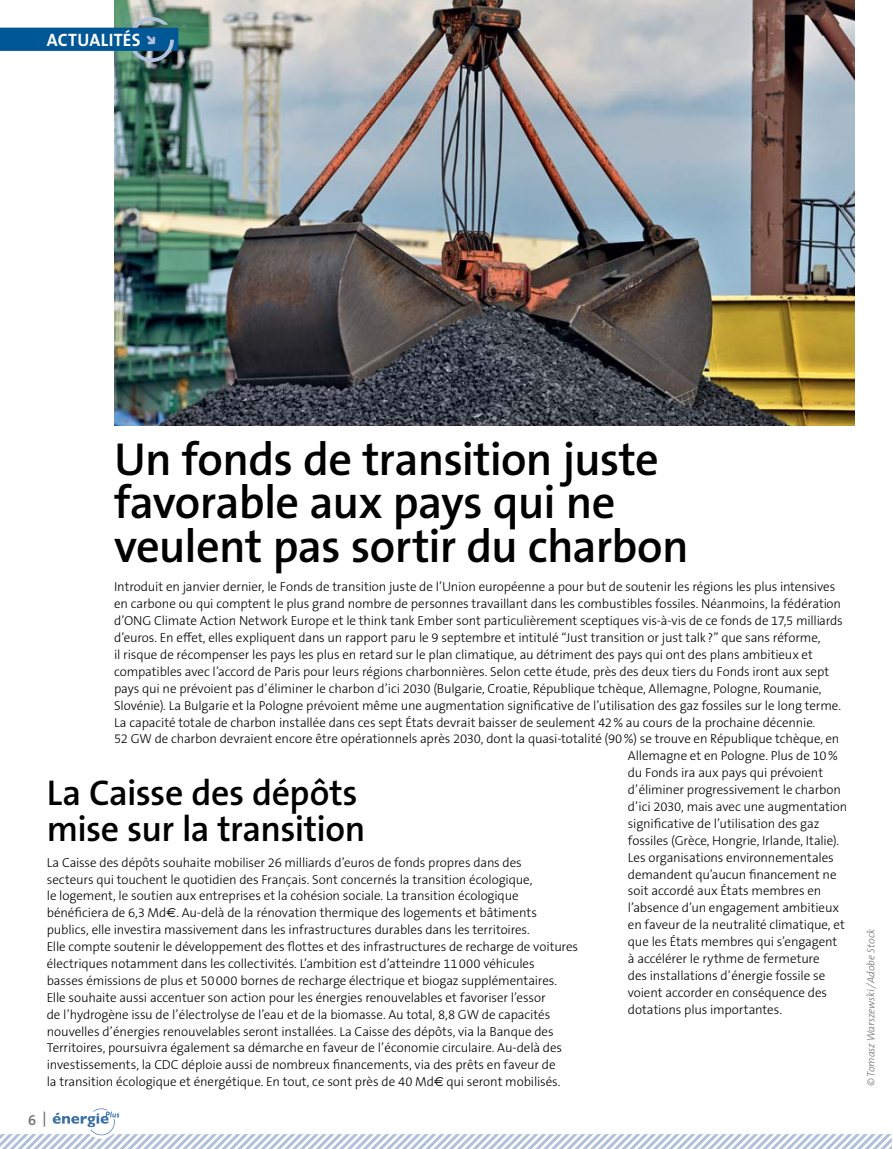
<style>
.page{position:relative;width:893px;height:1149px;background:#fff}
.page>*{position:absolute;margin:0;border:0;box-sizing:border-box;transform-origin:0 0}
.t1{font:600 46.5px/43.5px "The Sans B W6";letter-spacing:-.015em;color:#000}
.t2{font:600 36px/36px "The Sans B W6";letter-spacing:-.015em;color:#000}
.t3{font:18px "The Sans Bold Caps";letter-spacing:.02em;color:#fff}
.t4{font:600 15px "The Sans B W6";color:#6d6f71}
.t5{font:300 13.05px/16.8px "The Sans B W3";letter-spacing:-.005em;color:#000}
.t6{font:italic 300 10.5px "The Mix B W3";color:#6d6f71}
.s1{font-family:"Euro Sans";font-weight:400}
</style>
<div class="page">
<img style="left:114px;top:1px;width:741px;height:424px">
<div style="left:1px;top:28px;width:177px;height:23px;background:#005795"></div>
<svg style="left:1px;top:1108px;width:891px;height:40px"></svg>
<svg style="left:132px;top:17px;width:42px;height:45px"></svg>
<h3 class="t3" style="left:47px;top:34px;width:95px">ACTUALITÉS</h3>
<h1 class="t1" style="left:114px;top:441px;width:576px">Un fonds de transition juste favorable aux pays qui ne veulent pas sortir du charbon</h1>
<p class="t5" style="left:114px;top:579px;width:723px">Introduit en janvier dernier, le Fonds de transition juste de l’Union européenne a pour but de soutenir les régions les plus intensives</p>
<p class="t5" style="left:114px;top:596px;width:728px">en carbone ou qui comptent le plus grand nombre de personnes travaillant dans les combustibles fossiles. Néanmoins, la fédération</p>
<p class="t5" style="left:114px;top:613px;width:730px">d’ONG Climate Action Network Europe et le think tank Ember sont particulièrement sceptiques vis-à-vis de ce fonds de 17,5 milliards</p>
<p class="t5" style="left:114px;top:630px;width:708px">d’euros. En effet, elles expliquent dans un rapport paru le 9 septembre et intitulé “Just transition or just talk ?” que sans réforme,</p>
<p class="t5" style="left:114px;top:647px;width:700px">il risque de récompenser les pays les plus en retard sur le plan climatique, au détriment des pays qui ont des plans ambitieux et</p>
<p class="t5" style="left:114px;top:664px;width:717px">compatibles avec l’accord de Paris pour leurs régions charbonnières. Selon cette étude, près des deux tiers du Fonds iront aux sept</p>
<p class="t5" style="left:114px;top:681px;width:709px">pays qui ne prévoient pas d’éliminer le charbon d’ici 2030 (Bulgarie, Croatie, République tchèque, Allemagne, Pologne, Roumanie,</p>
<p class="t5" style="left:114px;top:698px;width:728px">Slovénie). La Bulgarie et la Pologne prévoient même une augmentation significative de l’utilisation des gaz fossiles sur le long terme.</p>
<p class="t5" style="left:114px;top:714px;width:703px">La capacité totale de charbon installée dans ces sept États devrait baisser de seulement 42 % au cours de la prochaine décennie.</p>
<p class="t5" style="left:114px;top:731px;width:727px">52 GW de charbon devraient encore être opérationnels après 2030, dont la quasi-totalité (90 %) se trouve en République tchèque, en</p>
<p class="t5" style="left:628px;top:748px;width:211px">Allemagne et en Pologne. Plus de 10 %</p>
<p class="t5" style="left:628px;top:765px;width:197px">du Fonds ira aux pays qui prévoient</p>
<p class="t5" style="left:628px;top:782px;width:215px">d’éliminer progressivement le charbon</p>
<p class="t5" style="left:628px;top:799px;width:221px">d’ici 2030, mais avec une augmentation</p>
<p class="t5" style="left:628px;top:816px;width:193px">significative de l’utilisation des gaz</p>
<p class="t5" style="left:628px;top:833px;width:213px">fossiles (Grèce, Hongrie, Irlande, Italie).</p>
<p class="t5" style="left:628px;top:849px;width:207px">Les organisations environnementales</p>
<p class="t5" style="left:628px;top:866px;width:210px">demandent qu’aucun financement ne</p>
<p class="t5" style="left:628px;top:883px;width:195px">soit accordé aux États membres en</p>
<p class="t5" style="left:628px;top:900px;width:213px">l’absence d’un engagement ambitieux</p>
<p class="t5" style="left:628px;top:917px;width:218px">en faveur de la neutralité climatique, et</p>
<p class="t5" style="left:628px;top:934px;width:211px">que les États membres qui s’engagent</p>
<p class="t5" style="left:628px;top:951px;width:193px">à accélérer le rythme de fermeture</p>
<p class="t5" style="left:628px;top:968px;width:199px">des installations d’énergie fossile se</p>
<p class="t5" style="left:628px;top:984px;width:201px">voient accorder en conséquence des</p>
<p class="t5" style="left:628px;top:1001px;width:156px">dotations plus importantes.</p>
<h2 class="t2" style="left:47px;top:778px;width:320px">La Caisse des dépôts mise sur la transition</h2>
<p class="t5" style="left:47px;top:854px;width:533px">La Caisse des dépôts souhaite mobiliser 26 milliards d’euros de fonds propres dans des<br>secteurs qui touchent le quotidien des Français. Sont concernés la transition écologique,<br>le logement, le soutien aux entreprises et la cohésion sociale. La transition écologique bénéficiera de 6,3 Md<span class="s1">€</span>. Au-delà de la rénovation thermique des logements et bâtiments publics, elle investira massivement dans les infrastructures durables dans les territoires.<br>Elle compte soutenir le développement des flottes et des infrastructures de recharge de voitures électriques notamment dans les collectivités. L’ambition est d’atteindre 11 000 véhicules<br>basses émissions de plus et 50 000 bornes de recharge électrique et biogaz supplémentaires.<br>Elle souhaite aussi accentuer son action pour les énergies renouvelables et favoriser l’essor<br>de l’hydrogène issu de l’électrolyse de l’eau et de la biomasse. Au total, 8,8 GW de capacités nouvelles d’énergies renouvelables seront installées. La Caisse des dépôts, via la Banque des Territoires, poursuivra également sa démarche en faveur de l’économie circulaire. Au-delà des investissements, la CDC déploie aussi de nombreux financements, via des prêts en faveur de<br>la transition écologique et énergétique. En tout, ce sont près de 40 Md<span class="s1">€</span> qui seront mobilisés.</p>
<p class="t4" style="left:28px;top:1112px;width:20px">6 |</p>
<p class="t6" style="left:867px;top:1085px;width:158px;rotate:-90deg">© Tomasz Warszewski/Adobe Stock</p>
</div>
